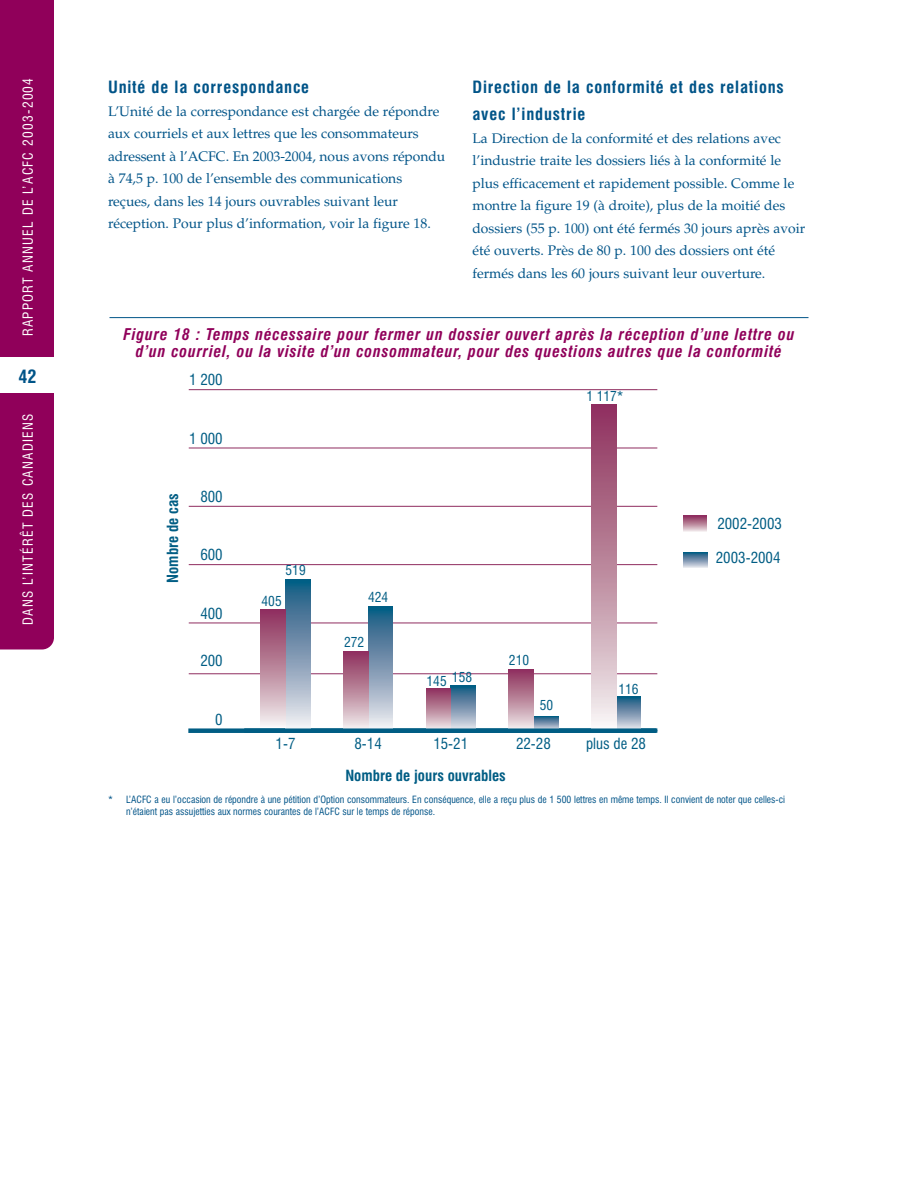
<style>
.page{position:relative;width:918px;height:1188px;background:#fff}
.page>*{position:absolute;margin:0;border:0;box-sizing:border-box;transform-origin:0 0}
.t1{font:700 condensed 18px "Swiss 721 BT";color:#005488}
.t2{font:700 condensed 16.5px/27px "Swiss 721 BT";letter-spacing:.05em;color:#005488}
.t3{font:italic 700 condensed 15.75px/16.5px "Swiss 721 BT";letter-spacing:.05em;color:#90005a;text-align:center}
.t4{font:condensed 15px "Swiss 721 BT";color:#005d84}
.t5{font:700 condensed 15px "Swiss 721 BT";color:#005d84}
.t6{font:13.8px/22.5px "Palatino";color:#005488}
.t7{font:condensed 13.5px "Swiss 721 BT";letter-spacing:.09em;color:#fff}
.t8{font:condensed 13.5px "Swiss 721 BT";color:#005d84}
.t9{font:condensed 9.75px/12px "Swiss 721 BT";color:#005488}
</style>
<div class="page">
<div style="left:0;top:0;width:54px;height:650px;background:#90005a"></div>
<div style="left:0;top:357px;width:70px;height:36px;background:#fff"></div>
<hr style="left:189px;top:674px;width:468px;height:1px;background:#8f2c5f">
<hr style="left:189px;top:623px;width:468px;height:1px;background:#8f2c5f">
<hr style="left:189px;top:564px;width:468px;height:1px;background:#8f2c5f">
<hr style="left:189px;top:506px;width:468px;height:1px;background:#8f2c5f">
<hr style="left:189px;top:448px;width:468px;height:1px;background:#8f2c5f">
<hr style="left:189px;top:389px;width:468px;height:1px;background:#8f2c5f">
<svg style="left:684px;top:552px;width:23px;height:16px"></svg>
<svg style="left:286px;top:579px;width:24px;height:149px;background:#7f9db5"></svg>
<div style="left:368px;top:607px;width:25px;height:124px;background:linear-gradient(to bottom,#11537d,#f2e9f0)"></div>
<svg style="left:451px;top:686px;width:25px;height:42px"></svg>
<svg style="left:533px;top:716px;width:25px;height:12px"></svg>
<svg style="left:616px;top:697px;width:25px;height:31px"></svg>
<svg style="left:683px;top:516px;width:23px;height:16px"></svg>
<div style="left:261px;top:610px;width:25px;height:118px;background:linear-gradient(to bottom,#8a2b57,#f1ecec)"></div>
<div style="left:343px;top:651px;width:25px;height:80px;background:linear-gradient(to bottom,#8a2a57,#f0ebea)"></div>
<svg style="left:426px;top:688px;width:25px;height:40px"></svg>
<div style="left:509px;top:669px;width:24px;height:62px;background:linear-gradient(to bottom,#8a2a57,#efe9e8)"></div>
<div style="left:591px;top:405px;width:25px;height:326px;background:linear-gradient(to bottom,#8a2b57,#f2efed)"></div>
<div style="left:188px;top:728px;width:468px;height:5px;background:#005d84"></div>
<hr style="left:110px;top:317px;width:698px;height:1px;background:#005488">
<p class="t7" style="left:23px;top:336px;width:260px;rotate:-90deg">RAPPORT ANNUEL DE L’ACFC 2003-2004</p>
<h1 class="t1" style="left:19px;top:370px;width:19px">42</h1>
<p class="t7" style="left:23px;top:625px;width:212px;rotate:-90deg">DANS L’INTÉRÊT DES CANADIENS</p>
<p class="t2" style="left:108px;top:76px;width:203px">Unité de la correspondance</p>
<p class="t6" style="left:108px;top:102px;width:339px">L’Unité de la correspondance est chargée de répondre aux courriels et aux lettres que les consommateurs adressent à l’ACFC. En 2003-2004, nous avons répondu à 74,5 p. 100 de l’ensemble des communications reçues, dans les 14 jours ouvrables suivant leur réception. Pour plus d’information, voir la figure 18.</p>
<p class="t2" style="left:473px;top:76px;width:313px">Direction de la conformité et des relations avec l’industrie</p>
<p class="t6" style="left:473px;top:129px;width:334px">La Direction de la conformité et des relations avec l’industrie traite les dossiers liés à la conformité le plus efficacement et rapidement possible. Comme le montre la figure 19 (à droite), plus de la moitié des dossiers (55 p. 100) ont été fermés 30 jours après avoir été ouverts. Près de 80 p. 100 des dossiers ont été fermés dans les 60 jours suivant leur ouverture.</p>
<p class="t3" style="left:123px;top:328px;width:673px">Figure 18 : Temps nécessaire pour fermer un dossier ouvert après la réception d’une lettre ou d’un courriel, ou la visite d’un consommateur, pour des questions autres que la conformité</p>
<p class="t4" style="left:189px;top:375px;width:35px">1 200</p>
<p class="t4" style="left:189px;top:433px;width:35px">1 000</p>
<p class="t5" style="left:167px;top:583px;width:91px;rotate:-90deg">Nombre de cas</p>
<p class="t4" style="left:200px;top:491px;width:24px">800</p>
<p class="t4" style="left:200px;top:550px;width:24px">600</p>
<p class="t4" style="left:200px;top:608px;width:24px">400</p>
<p class="t4" style="left:200px;top:656px;width:24px">200</p>
<p class="t4" style="left:215px;top:714px;width:9px">0</p>
<p class="t8" style="left:587px;top:392px;width:39px">1 117*</p>
<p class="t8" style="left:286px;top:565px;width:22px">519</p>
<p class="t8" style="left:262px;top:597px;width:22px">405</p>
<p class="t8" style="left:368px;top:592px;width:22px">424</p>
<p class="t8" style="left:344px;top:637px;width:22px">272</p>
<p class="t8" style="left:427px;top:674px;width:47px">145 158</p>
<p class="t8" style="left:509px;top:656px;width:22px">210</p>
<p class="t8" style="left:540px;top:701px;width:15px">50</p>
<p class="t8" style="left:618px;top:684px;width:22px">116</p>
<p class="t4" style="left:276px;top:738px;width:21px">1-7</p>
<p class="t4" style="left:354px;top:738px;width:29px">8-14</p>
<p class="t4" style="left:433px;top:738px;width:36px">15-21</p>
<p class="t4" style="left:516px;top:738px;width:36px">22-28</p>
<p class="t4" style="left:586px;top:738px;width:61px">plus de 28</p>
<p class="t5" style="left:345px;top:770px;width:162px">Nombre de jours ouvrables</p>
<p class="t4" style="left:717px;top:518px;width:66px">2002-2003</p>
<p class="t4" style="left:716px;top:552px;width:66px">2003-2004</p>
<p class="t9" style="left:126px;top:795px;width:661px;text-indent:-18px">* L’ACFC a eu l’occasion de répondre à une pétition d’Option consommateurs. En conséquence, elle a reçu plus de 1 500 lettres en même temps. Il convient de noter que celles-ci n’étaient pas assujetties aux normes courantes de l’ACFC sur le temps de réponse.</p>
</div>
